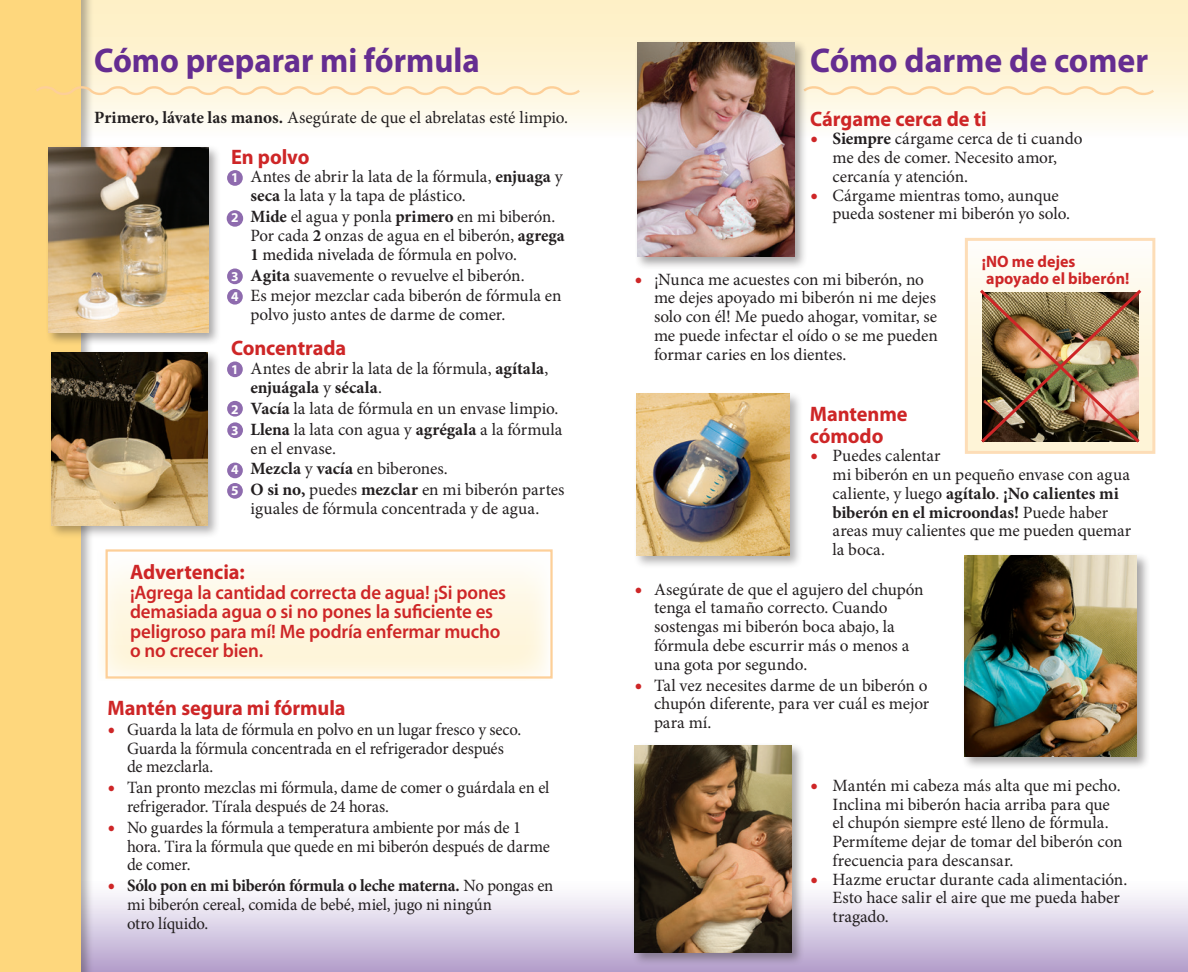
<style>
.page{position:relative;width:1188px;height:972px;background:#fff}
.page>*{position:absolute;margin:0;border:0;box-sizing:border-box;transform-origin:0 0}
.Main_Heading{font:700 34.5px "Myriad Pro";color:#652d91;scale:.95 1}
.Main_Heading-2{font:700 34.5px "Myriad Pro";color:#652d91}
.Red_bold_Sub_heading{font:700 21px/21.8px "Myriad Pro";letter-spacing:-.005em;color:#ce2627}
.Bullet_text{font:600 19.5px/19.5px "Myriad Pro";letter-spacing:-.01em;color:#ce2627}
.Bullet_text-2{font:17.25px/18.8px "Minion Pro";letter-spacing:-.005em;color:#231f20}
.bullet_for_wrap{font:17.25px/18.8px "Minion Pro";letter-spacing:-.005em;color:#231f20}
.Body_text{font:17.25px "Minion Pro";letter-spacing:-.005em;color:#231f20}
.Red_bold_Sub_heading-2{font:700 16.5px/16.5px "Myriad Pro";color:#ce2627}
.s1{font-weight:700}
.s2{font-family:"Myriad Pro";font-weight:700;font-size:13.5px;color:#fff}
.s3{font-weight:500}
.s4{font-size:21px;color:#ce2627}
</style>
<div class="page">
<div style="left:0;top:878px;width:1188px;height:94px;background:linear-gradient(to bottom,#fff,#b5a0cc)"></div>
<div style="left:961px;top:552px;width:189px;height:218px;background:#231f20;opacity:.4"></div>
<img style="left:964px;top:555px;width:173px;height:201px">
<div style="left:0;top:0;width:1188px;height:189px;background:linear-gradient(to bottom,#feeebf,#fff)"></div>
<div style="left:227px;top:170px;width:16px;height:16px;background:#8e6bae;border-radius:50%"></div>
<div style="left:966px;top:239px;width:188px;height:213px;background:linear-gradient(to bottom,#fefcf6,#fef2d0)"></div>
<div style="left:965px;top:238px;width:190px;height:216px;border:3px solid #fdcf98"></div>
<svg style="left:101px;top:549px;width:447px;height:130px"></svg>
<div style="left:106px;top:549px;width:447px;height:130px;border:2px solid #fdcf98"></div>
<div style="left:227px;top:289px;width:16px;height:16px;background:#8e6bae;border-radius:50%"></div>
<div style="left:227px;top:210px;width:16px;height:17px;background:#8e6bae;border-radius:50%"></div>
<div style="left:227px;top:463px;width:16px;height:15px;background:#8e6bae;border-radius:50%"></div>
<div style="left:227px;top:483px;width:16px;height:16px;background:#8e6bae;border-radius:50%"></div>
<div style="left:227px;top:422px;width:16px;height:16px;background:#8e6bae;border-radius:50%"></div>
<div style="left:227px;top:401px;width:16px;height:16px;background:#8e6bae;border-radius:50%"></div>
<div style="left:227px;top:361px;width:16px;height:16px;background:#8e6bae;border-radius:50%"></div>
<div style="left:227px;top:268px;width:16px;height:16px;background:#8e6bae;border-radius:50%"></div>
<div style="left:0;top:0;width:95px;height:972px;background:#231f20;opacity:.35"></div>
<div style="left:0;top:0;width:81px;height:972px;background:#fed77d"></div>
<div style="left:633px;top:391px;width:170px;height:179px;background:#231f20;opacity:.35"></div>
<img style="left:636px;top:394px;width:154px;height:162px">
<div style="left:48px;top:350px;width:173px;height:189px;background:#231f20;opacity:.35"></div>
<img style="left:51px;top:352px;width:156px;height:173px">
<svg style="left:36px;top:83px;width:547px;height:15px;background:#fdeccb"></svg>
<svg style="left:807px;top:83px;width:350px;height:15px;background:#fdefd3"></svg>
<div style="left:46px;top:144px;width:176px;height:202px;background:#231f20;opacity:.4"></div>
<img style="left:48px;top:147px;width:160px;height:185px">
<div style="left:635px;top:39px;width:172px;height:231px;background:#231f20;opacity:.4"></div>
<img style="left:638px;top:42px;width:156px;height:214px">
<div style="left:632px;top:743px;width:173px;height:223px;background:#231f20;opacity:.4"></div>
<img style="left:634px;top:745px;width:158px;height:208px">
<img style="left:977px;top:287px;width:168px;height:159px">
<p class="Main_Heading" style="left:94px;top:38px;width:407px">Cómo preparar mi fórmula</p>
<p class="Body_text" style="left:94px;top:106px;width:476px"><span class="s1">Primero, lávate las manos.</span> Asegúrate de que el abrelatas esté limpio.</p>
<p class="Red_bold_Sub_heading" style="left:231px;top:145px;width:80px">En polvo</p>
<p class="Bullet_text-2" style="left:250px;top:168px;width:314px;text-indent:-20px"><span class="s2">1</span> Antes de abrir la lata de la fórmula, <span class="s1">enjuaga</span> y <span class="s1">seca</span> la lata y la tapa de plástico.</p>
<p class="Bullet_text-2" style="left:250px;top:207px;width:316px;text-indent:-20px"><span class="s2">2</span> <span class="s1">Mide</span> el agua y ponla <span class="s1">primero</span> en mi biberón.<br>Por cada <span class="s1">2</span> onzas de agua en el biberón, <span class="s1">agrega<br>1</span> <span class="s3">medida nivelada</span> de fórmula en polvo.</p>
<p class="Bullet_text-2" style="left:231px;top:266px;width:295px"><span class="s2">3</span> <span class="s1">Agita</span> suavemente o revuelve el biberón.</p>
<p class="Bullet_text-2" style="left:251px;top:287px;width:312px;text-indent:-20px"><span class="s2">4</span> Es mejor mezclar cada biberón de fórmula en polvo justo antes de darme de comer.</p>
<p class="Red_bold_Sub_heading" style="left:231px;top:337px;width:117px">Concentrada</p>
<p class="Bullet_text-2" style="left:251px;top:359px;width:299px;text-indent:-20px"><span class="s2">1</span> Antes de abrir la lata de la fórmula, <span class="s1">agítala</span>, <span class="s1">enjuágala</span> y <span class="s1">sécala</span>.</p>
<p class="Bullet_text-2" style="left:231px;top:399px;width:329px"><span class="s2">2</span> <span class="s1">Vacía</span> la lata de fórmula en un envase limpio.</p>
<p class="Bullet_text-2" style="left:251px;top:420px;width:314px;text-indent:-20px"><span class="s2">3</span> <span class="s1">Llena</span> la lata con agua y <span class="s1">agrégala</span> a la fórmula en el envase.</p>
<p class="Bullet_text-2" style="left:231px;top:460px;width:218px"><span class="s2">4</span> <span class="s1">Mezcla</span> y <span class="s1">vacía</span> en biberones.</p>
<p class="Bullet_text-2" style="left:231px;top:481px;width:335px;text-align:center"><span class="s2">5</span> <span class="s1">O si no,</span> puedes <span class="s1">mezclar</span> en mi biberón partes iguales de fórmula concentrada y de agua.</p>
<p class="Red_bold_Sub_heading" style="left:130px;top:561px;width:116px">Advertencia:</p>
<p class="Bullet_text" style="left:130px;top:582px;width:378px">¡Agrega la cantidad correcta de agua! ¡Si pones demasiada agua o si no pones la suficiente es peligroso para mí! Me podría enfermar mucho o no crecer bien.</p>
<p class="Red_bold_Sub_heading" style="left:108px;top:696px;width:240px">Mantén segura mi fórmula</p>
<p class="Bullet_text-2" style="left:127px;top:720px;width:396px;text-indent:-20px"><span class="s4">•</span> Guarda la lata de fórmula en polvo en un lugar fresco y seco.<br>Guarda la fórmula concentrada en el refrigerador después de mezclarla.</p>
<p class="Bullet_text-2" style="left:127px;top:778px;width:424px;text-indent:-20px"><span class="s4">•</span> Tan pronto mezclas mi fórmula, dame de comer o guárdala en el refrigerador. Tírala después de 24 horas.</p>
<p class="Bullet_text-2" style="left:127px;top:818px;width:424px;text-indent:-20px"><span class="s4">•</span> No guardes la fórmula a temperatura ambiente por más de 1 hora. Tira la fórmula que quede en mi biberón después de darme de comer.</p>
<p class="Bullet_text-2" style="left:127px;top:876px;width:428px;text-indent:-20px"><span class="s4">•</span> <span class="s1">Sólo pon en mi biberón fórmula o leche materna.</span> No pongas en mi biberón cereal, comida de bebé, miel, jugo ni ningún<br>otro líquido.</p>
<p class="Main_Heading-2" style="left:810px;top:38px;width:339px">Cómo darme de comer</p>
<p class="Red_bold_Sub_heading" style="left:810px;top:107px;width:178px">Cárgame cerca de ti</p>
<p class="bullet_for_wrap" style="left:832px;top:129px;width:252px;text-indent:-22px"><span class="s4">•</span> <span class="s1">Siempre</span> cárgame cerca de ti cuando me des de comer. Necesito amor, cercanía y atención.</p>
<p class="bullet_for_wrap" style="left:832px;top:186px;width:239px;text-indent:-22px"><span class="s4">•</span> Cárgame mientras tomo, aunque pueda sostener mi biberón yo solo.</p>
<p class="Bullet_text-2" style="left:654px;top:270px;width:285px;text-indent:-20px"><span class="s4">•</span> ¡Nunca me acuestes con mi biberón, no me dejes apoyado mi biberón ni me dejes solo con él! Me puedo ahogar, vomitar, se me puede infectar el oído o se me pueden formar caries en los dientes.</p>
<p class="Red_bold_Sub_heading-2" style="left:982px;top:253px;width:149px">¡NO me dejes apoyado el biberón!</p>
<p class="Red_bold_Sub_heading" style="left:810px;top:402px;width:99px">Mantenme cómodo</p>
<p class="bullet_for_wrap" style="left:832px;top:446px;width:300px;text-indent:-22px"><span class="s4">•</span> Puedes calentar<br>mi biberón en un pequeño envase con agua caliente, y luego <span class="s1">agítalo</span>. <span class="s1">¡No calientes mi biberón en el microondas!</span> Puede haber areas muy calientes que me pueden quemar la boca.</p>
<p class="Bullet_text-2" style="left:654px;top:580px;width:271px;text-indent:-20px"><span class="s4">•</span> Asegúrate de que el agujero del chupón tenga el tamaño correcto. Cuando sostengas mi biberón boca abajo, la fórmula debe escurrir más o menos a una gota por segundo.</p>
<p class="Bullet_text-2" style="left:654px;top:676px;width:277px;text-align:justify;text-indent:-20px"><span class="s4">•</span> Tal vez necesites darme de un biberón o chupón diferente, para ver cuál es mejor para mí.</p>
<p class="bullet_for_wrap" style="left:832px;top:776px;width:292px;text-indent:-22px"><span class="s4">•</span> Mantén mi cabeza más alta que mi pecho.<br>Inclina mi biberón hacia arriba para que el chupón siempre esté lleno de fórmula.<br>Permíteme dejar de tomar del biberón con frecuencia para descansar.</p>
<p class="bullet_for_wrap" style="left:832px;top:870px;width:296px;text-indent:-22px"><span class="s4">•</span> Hazme eructar durante cada alimentación.<br>Esto hace salir el aire que me pueda haber tragado.</p>
</div>
